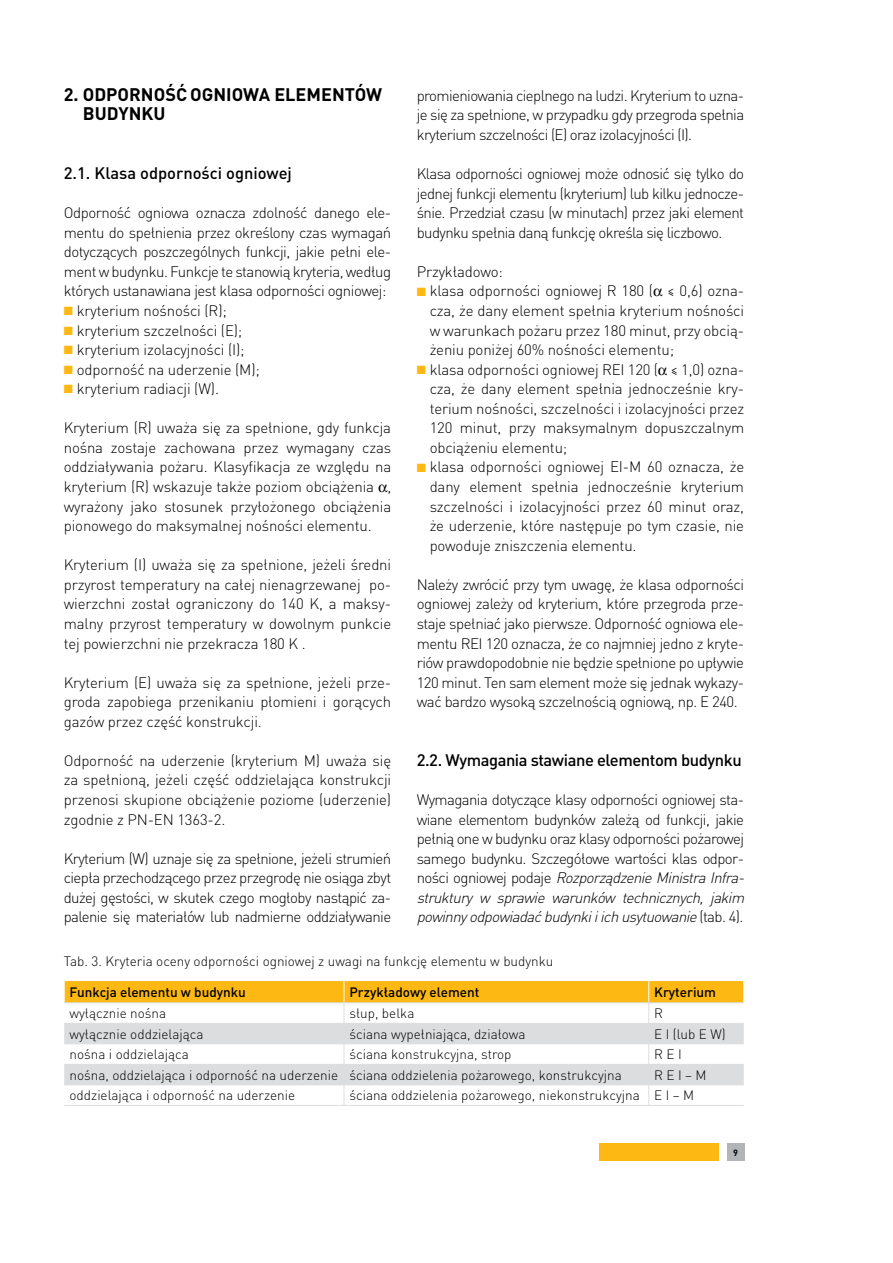
<style>
.page{position:relative;width:893px;height:1263px;background:#fff}
.page>*{position:absolute;margin:0;border:0;box-sizing:border-box;transform-origin:0 0}
.t1{font:700 18px/19.5px "DIN Pro";color:#000}
.t2{font:500 16.5px "DIN Pro";letter-spacing:-.025em;color:#000}
.t3{font:500 16.5px "DIN Pro";color:#000}
.t4{font:300 15px/19.5px "DIN Pro";letter-spacing:-.02em;color:#000;text-align:justify}
.t5{font:300 15px/19.5px "DIN Pro";letter-spacing:-.04em;color:#000}
.t6{font:300 13.5px "DIN Pro";color:#000}
.t7{font:500 13.5px "DIN Pro";color:#000}
.t8{font:700 9px "DIN Pro";color:#000}
.s1{color:#fdb813}
.s2{font-style:italic}
</style>
<div class="page">
<div style="left:727px;top:1144px;width:17px;height:17px;background:#b2b4b6"></div>
<div style="left:600px;top:1144px;width:119px;height:17px;background:#fdb813"></div>
<hr style="left:64px;top:1105px;width:280px;height:1px;background:#dcddde">
<hr style="left:344px;top:1105px;width:305px;height:1px;background:#dcddde">
<hr style="left:649px;top:1105px;width:95px;height:1px;background:#dcddde">
<svg style="left:64px;top:980px;width:680px;height:125px"></svg>
<p class="t1" style="left:83px;top:84px;width:301px;text-indent:-19px">2. ODPORNOŚĆ OGNIOWA ELEMENTÓW<br>BUDYNKU</p>
<p class="t3" style="left:64px;top:162px;width:230px">2.1. Klasa odporności ogniowej</p>
<p class="t4" style="left:64px;top:203px;width:329px">Odporność ogniowa oznacza zdolność danego ele&shy;mentu do spełnienia przez określony czas wymagań dotyczących poszczególnych funkcji, jakie pełni ele&shy;ment w budynku. Funkcje te stanowią kryteria, według których ustanawiana jest klasa odporności ogniowej:</p>
<p class="t4" style="left:64px;top:301px;width:165px"><span class="s1">■</span> kryterium nośności (R);</p>
<p class="t4" style="left:64px;top:320px;width:180px"><span class="s1">■</span> kryterium szczelności (E);</p>
<p class="t4" style="left:64px;top:340px;width:182px"><span class="s1">■</span> kryterium izolacyjności (I);</p>
<p class="t4" style="left:64px;top:359px;width:198px"><span class="s1">■</span> odporność na uderzenie (M);</p>
<p class="t4" style="left:64px;top:379px;width:157px"><span class="s1">■</span> kryterium radiacji (W).</p>
<p class="t4" style="left:64px;top:418px;width:329px">Kryterium (R) uważa się za spełnione, gdy funkcja nośna zostaje zachowana przez wymagany czas oddziaływania pożaru. Klasyfikacja ze względu na kryterium (R) wskazuje także poziom obciążenia , wyrażony jako stosunek przyłożonego obciążenia pionowego do maksymalnej nośności elementu.</p>
<p class="t4" style="left:64px;top:555px;width:329px">Kryterium (I) uważa się za spełnione, jeżeli średni przyrost temperatury na całej nienagrzewanej po&shy;wierzchni został ograniczony do 140 K, a maksy&shy;malny przyrost temperatury w dowolnym punkcie tej powierzchni nie przekracza 180 K .</p>
<p class="t4" style="left:64px;top:672px;width:329px">Kryterium (E) uważa się za spełnione, jeżeli prze&shy;groda zapobiega przenikaniu płomieni i gorących gazów przez część konstrukcji.</p>
<p class="t4" style="left:64px;top:750px;width:329px">Odporność na uderzenie (kryterium M) uważa się za spełnioną, jeżeli część oddzielająca konstrukcji przenosi skupione obciążenie poziome (uderzenie) zgodnie z PN-EN 1363-2.</p>
<p class="t4" style="left:64px;top:848px;width:329px">Kryterium (W) uznaje się za spełnione, jeżeli strumień ciepła przechodzącego przez przegrodę nie osiąga zbyt dużej gęstości, w skutek czego mogłoby nastąpić za&shy;palenie się materiałów lub nadmierne oddziaływanie</p>
<p class="t4" style="left:417px;top:85px;width:329px">promieniowania cieplnego na ludzi. Kryterium to uzna&shy;je się za spełnione, w przypadku gdy przegroda spełnia kryterium szczelności (E) oraz izolacyjności (I).</p>
<p class="t4" style="left:417px;top:164px;width:329px">Klasa odporności ogniowej może odnosić się tylko do jednej funkcji elementu (kryterium) lub kilku jednocze&shy;śnie. Przedział czasu (w minutach) przez jaki element budynku spełnia daną funkcję określa się liczbowo.</p>
<p class="t4" style="left:417px;top:262px;width:88px">Przykładowo:</p>
<p class="t4" style="left:430px;top:281px;width:316px;text-indent:-13px"><span class="s1">■</span> klasa odporności ogniowej R 180 ( ≤ 0,6) ozna&shy;cza, że dany element spełnia kryterium nośności w warunkach pożaru przez 180 minut, przy obcią&shy;żeniu poniżej 60% nośności elementu;</p>
<p class="t4" style="left:430px;top:359px;width:316px;text-indent:-13px"><span class="s1">■</span> klasa odporności ogniowej REI 120 ( ≤ 1,0) ozna&shy;cza, że dany element spełnia jednocześnie kry&shy;terium nośności, szczelności i izolacyjności przez 120 minut, przy maksymalnym dopuszczalnym obciążeniu elementu;</p>
<p class="t4" style="left:430px;top:457px;width:316px;text-indent:-13px"><span class="s1">■</span> klasa odporności ogniowej EI-M 60 oznacza, że dany element spełnia jednocześnie kryterium szczelności i izolacyjności przez 60 minut oraz, że uderzenie, które następuje po tym czasie, nie powoduje zniszczenia elementu.</p>
<p class="t4" style="left:417px;top:574px;width:329px">Należy zwrócić przy tym uwagę, że klasa odporności ogniowej zależy od kryterium, które przegroda prze&shy;staje spełniać jako pierwsze. Odporność ogniowa ele&shy;mentu REI 120 oznacza, że co najmniej jedno z kryte&shy;riów prawdopodobnie nie będzie spełnione po upływie 120 minut. Ten sam element może się jednak wykazy&shy;wać bardzo wysoką szczelnością ogniową, np. E 240.</p>
<p class="t2" style="left:417px;top:749px;width:327px">2.2. Wymagania stawiane elementom budynku</p>
<p class="t5" style="left:417px;top:790px;width:333px">Wymagania dotyczące klasy odporności ogniowej sta&shy;wiane elementom budynków zależą od funkcji, jakie pełnią one w budynku oraz klasy odporności pożarowej samego budynku. Szczegółowe wartości klas odpor&shy;n o ś c i o g n i owej p o d aj e <span class="s2">RozporządzenieMinistraInfra&shy;struktury w sprawie warunków technicznych, jakim powinnyodpowiadaćbudynkiiichusytuowanie</span>( t a b . 4 ) .</p>
<p class="t6" style="left:64px;top:953px;width:491px">Tab. 3. Kryteria oceny odporności ogniowej z uwagi na funkcję elementu w budynku</p>
<p class="t7" style="left:70px;top:983px;width:178px">Funkcja elementu w budynku</p>
<p class="t7" style="left:349px;top:983px;width:132px">Przykładowy element</p>
<p class="t7" style="left:654px;top:983px;width:63px">Kryterium</p>
<p class="t6" style="left:70px;top:1005px;width:98px">wyłącznie nośna</p>
<p class="t6" style="left:349px;top:1005px;width:67px">słup, belka</p>
<p class="t6" style="left:654px;top:1005px;width:10px">R</p>
<p class="t6" style="left:70px;top:1025px;width:135px">wyłącznie oddzielająca</p>
<p class="t6" style="left:349px;top:1025px;width:178px">ściana wypełniająca, działowa</p>
<p class="t6" style="left:654px;top:1025px;width:73px">E I (lub E W)</p>
<p class="t6" style="left:70px;top:1046px;width:121px">nośna i oddzielająca</p>
<p class="t6" style="left:349px;top:1046px;width:164px">ściana konstrukcyjna, strop</p>
<p class="t6" style="left:654px;top:1046px;width:29px">R E I</p>
<p class="t6" style="left:70px;top:1066px;width:554px">nośna, oddzielająca i odporność na uderzenie ściana oddzielenia pożarowego, konstrukcyjna</p>
<p class="t6" style="left:654px;top:1066px;width:54px">R E I – M</p>
<p class="t6" style="left:70px;top:1087px;width:227px">oddzielająca i odporność na uderzenie</p>
<p class="t6" style="left:349px;top:1087px;width:346px">ściana oddzielenia pożarowego, niekonstrukcyjna E I – M</p>
<p class="t8" style="left:733px;top:1146px;width:6px">9</p>
</div>
